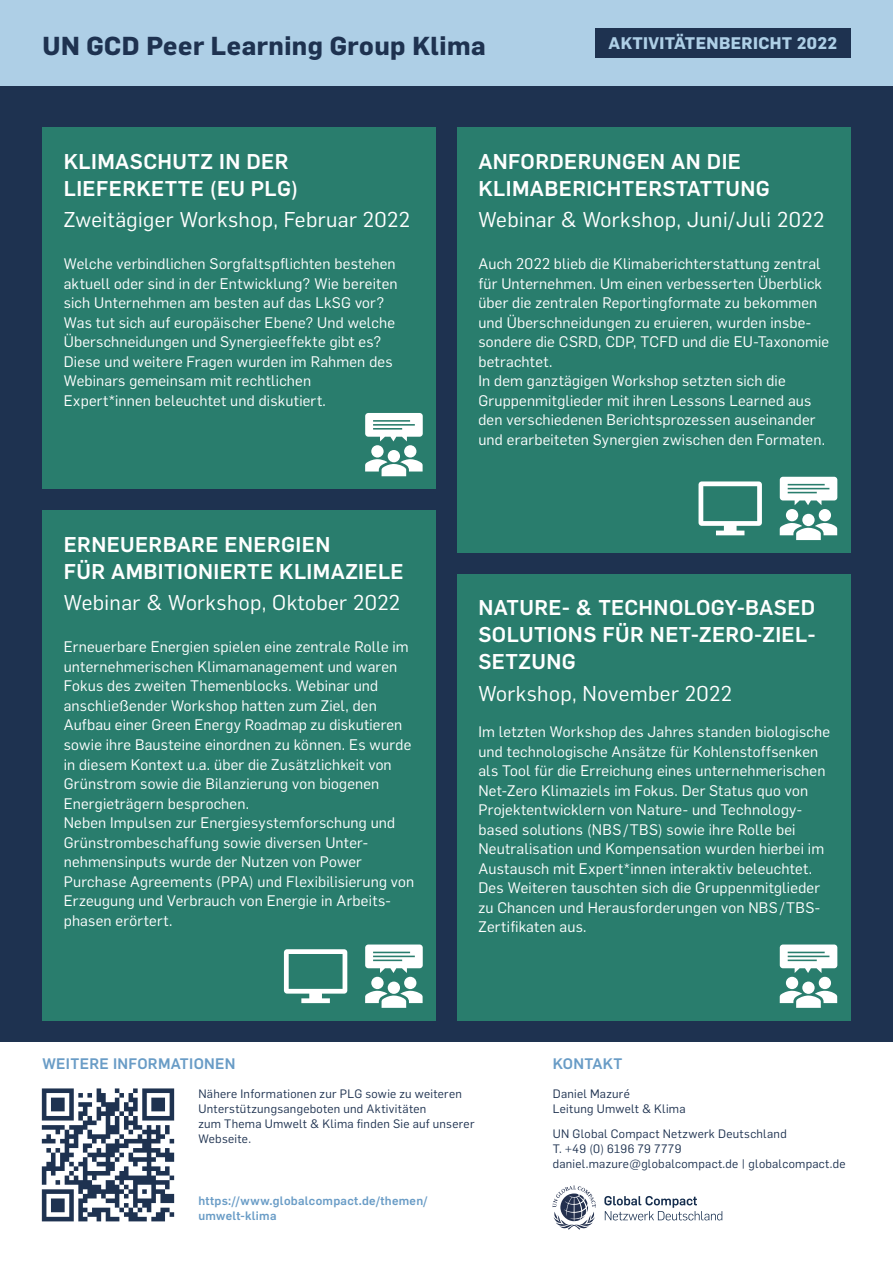
<style>
.page{position:relative;width:893px;height:1263px;background:#fff}
.page>*{position:absolute;margin:0;border:0;box-sizing:border-box;transform-origin:0 0}
.t1{font:700 25.5px "Flama";letter-spacing:.02em;color:#1e3250}
.t2{font:500 21px/27px "Flama";letter-spacing:.02em;color:#fff}
.t3{font:21px "Flama";letter-spacing:.02em;color:#fff}
.t4{font:700 16.5px "Flama";letter-spacing:.02em;color:#aecfe6}
.t5{font:15px/19.5px "Flama";letter-spacing:.015em;color:#fff}
.t6{font:500 15px "Flama";letter-spacing:.02em;color:#699cc6}
.t7{font:12px/15px "Flama";letter-spacing:.025em;color:#1e3250}
.t8{font:500 12px/15px "Flama";letter-spacing:.025em;color:#699cc6}
</style>
<div class="page">
<div style="left:0;top:0;width:893px;height:1042px;background:#1e3250"></div>
<div style="left:0;top:0;width:893px;height:85px;background:#aecfe6"></div>
<div style="left:595px;top:28px;width:255px;height:29px;background:#1e3250"></div>
<div style="left:43px;top:128px;width:393px;height:361px;background:#297d6d"></div>
<div style="left:457px;top:574px;width:393px;height:446px;background:#297d6d"></div>
<div style="left:43px;top:510px;width:393px;height:510px;background:#297d6d"></div>
<div style="left:819px;top:977px;width:12px;height:12px;background:#fff;border-radius:50%"></div>
<div style="left:786px;top:977px;width:12px;height:12px;background:#fff;border-radius:50%"></div>
<svg style="left:780px;top:991px;width:57px;height:17px"></svg>
<div style="left:802px;top:981px;width:13px;height:13px;background:#fff;border-radius:50%"></div>
<svg style="left:780px;top:944px;width:57px;height:29px"></svg>
<div style="left:457px;top:128px;width:393px;height:425px;background:#297d6d"></div>
<div style="left:404px;top:445px;width:12px;height:12px;background:#fff;border-radius:50%"></div>
<div style="left:371px;top:445px;width:13px;height:12px;background:#fff;border-radius:50%"></div>
<svg style="left:365px;top:459px;width:58px;height:17px"></svg>
<div style="left:388px;top:450px;width:12px;height:12px;background:#fff;border-radius:50%"></div>
<svg style="left:365px;top:413px;width:58px;height:28px"></svg>
<img style="left:41px;top:1088px;width:134px;height:134px">
<svg style="left:604px;top:1196px;width:118px;height:24px"></svg>
<svg style="left:553px;top:1186px;width:43px;height:44px"></svg>
<div style="left:819px;top:509px;width:12px;height:12px;background:#fff;border-radius:50%"></div>
<div style="left:786px;top:509px;width:12px;height:12px;background:#fff;border-radius:50%"></div>
<svg style="left:780px;top:523px;width:57px;height:17px"></svg>
<div style="left:802px;top:514px;width:13px;height:12px;background:#fff;border-radius:50%"></div>
<svg style="left:780px;top:477px;width:57px;height:28px"></svg>
<svg style="left:698px;top:481px;width:64px;height:54px"></svg>
<div style="left:404px;top:977px;width:12px;height:12px;background:#fff;border-radius:50%"></div>
<div style="left:371px;top:977px;width:13px;height:12px;background:#fff;border-radius:50%"></div>
<svg style="left:365px;top:991px;width:58px;height:17px"></svg>
<div style="left:388px;top:981px;width:12px;height:13px;background:#fff;border-radius:50%"></div>
<svg style="left:365px;top:944px;width:58px;height:29px"></svg>
<svg style="left:284px;top:949px;width:63px;height:54px"></svg>
<h1 class="t1" style="left:43px;top:27px;width:445px">UN GCD Peer Learning Group Klima</h1>
<p class="t4" style="left:609px;top:31px;width:230px">AKTIVITÄTENBERICHT 2022</p>
<h2 class="t2" style="left:64px;top:146px;width:236px">KLIMASCHUTZ IN DER<br>LIEFERKETTE (EU PLG)</h2>
<h2 class="t3" style="left:64px;top:205px;width:348px">Zweitägiger Workshop, Februar 2022</h2>
<p class="t5" style="left:64px;top:253px;width:335px">Welche verbindlichen Sorgfaltspflichten bestehen aktuell oder sind in der Entwicklung? Wie bereiten sich Unternehmen am besten auf das LkSG vor?<br>Was tut sich auf europäischer Ebene? Und welche Überschneidungen und Synergieeffekte gibt es?<br>Diese und weitere Fragen wurden im Rahmen des Webinars gemeinsam mit rechtlichen Expert*innen beleuchtet und diskutiert.</p>
<h2 class="t2" style="left:64px;top:529px;width:341px">ERNEUERBARE ENERGIEN<br>FÜR AMBITIONIERTE KLIMAZIELE</h2>
<h2 class="t3" style="left:64px;top:588px;width:338px">Webinar &amp; Workshop, Oktober 2022</h2>
<p class="t5" style="left:64px;top:636px;width:352px">Erneuerbare Energien spielen eine zentrale Rolle im unternehmerischen Klimamanagement und waren Fokus des zweiten Themenblocks. Webinar und anschließender Workshop hatten zum Ziel, den Aufbau einer Green Energy Roadmap zu diskutieren sowie ihre Bausteine einordnen zu können. Es wurde in diesem Kontext u.a. über die Zusätzlichkeit von Grünstrom sowie die Bilanzierung von biogenen Energieträgern besprochen.<br>Neben Impulsen zur Energiesystemforschung und Grünstrombeschaffung sowie diversen Unter&shy;nehmensinputs wurde der Nutzen von Power Purchase Agreements (PPA) und Flexibilisierung von Erzeugung und Verbrauch von Energie in Arbeits&shy;phasen erörtert.</p>
<h2 class="t2" style="left:478px;top:146px;width:293px">ANFORDERUNGEN AN DIE<br>KLIMABERICHTERSTATTUNG</h2>
<h2 class="t3" style="left:478px;top:205px;width:347px">Webinar &amp; Workshop, Juni/Juli 2022</h2>
<p class="t5" style="left:478px;top:253px;width:352px">Auch 2022 blieb die Klimaberichterstattung zentral für Unternehmen. Um einen verbesserten Überblick über die zentralen Reportingformate zu bekommen und Überschneidungen zu eruieren, wurden insbe&shy;sondere die CSRD, CDP, TCFD und die EU-Taxonomie betrachtet.<br>In dem ganztägigen Workshop setzten sich die Gruppenmitglieder mit ihren Lessons Learned aus den verschiedenen Berichtsprozessen auseinander und erarbeiteten Synergien zwischen den Formaten.</p>
<h2 class="t2" style="left:478px;top:593px;width:338px;text-align:justify">NATURE- &amp; TECHNOLOGY-BASED SOLUTIONS FÜR NET-ZERO-ZIEL-SETZUNG</h2>
<h2 class="t3" style="left:478px;top:679px;width:255px">Workshop, November 2022</h2>
<p class="t5" style="left:478px;top:721px;width:353px">Im letzten Workshop des Jahres standen biologische und technologische Ansätze für Kohlenstoffsenken als Tool für die Erreichung eines unternehmerischen Net-Zero Klimaziels im Fokus. Der Status quo von Projektentwicklern von Nature- und Technology&shy;based solutions (NBS/TBS) sowie ihre Rolle bei Neutralisation und Kompensation wurden hierbei im Austausch mit Expert*innen interaktiv beleuchtet.<br>Des Weiteren tauschten sich die Gruppenmitglieder zu Chancen und Herausforderungen von NBS/TBS-Zertifikaten aus.</p>
<p class="t6" style="left:43px;top:1053px;width:195px">WEITERE INFORMATIONEN</p>
<p class="t6" style="left:553px;top:1053px;width:71px">KONTAKT</p>
<p class="t7" style="left:198px;top:1085px;width:278px">Nähere Informationen zur PLG sowie zu weiteren Unterstützungsangeboten und Aktivitäten<br>zum Thema Umwelt &amp; Klima finden Sie auf unserer Webseite.</p>
<p class="t7" style="left:553px;top:1085px;width:134px">Daniel Mazuré<br>Leitung Umwelt &amp; Klima</p>
<p class="t7" style="left:553px;top:1126px;width:294px">UN Global Compact Netzwerk Deutschland<br>T. +49 (0) 6196 79 7779 daniel.mazure@globalcompact.de | globalcompact.de</p>
<p class="t8" style="left:198px;top:1193px;width:231px">https://www.globalcompact.de/themen/ umwelt-klima</p>
</div>
